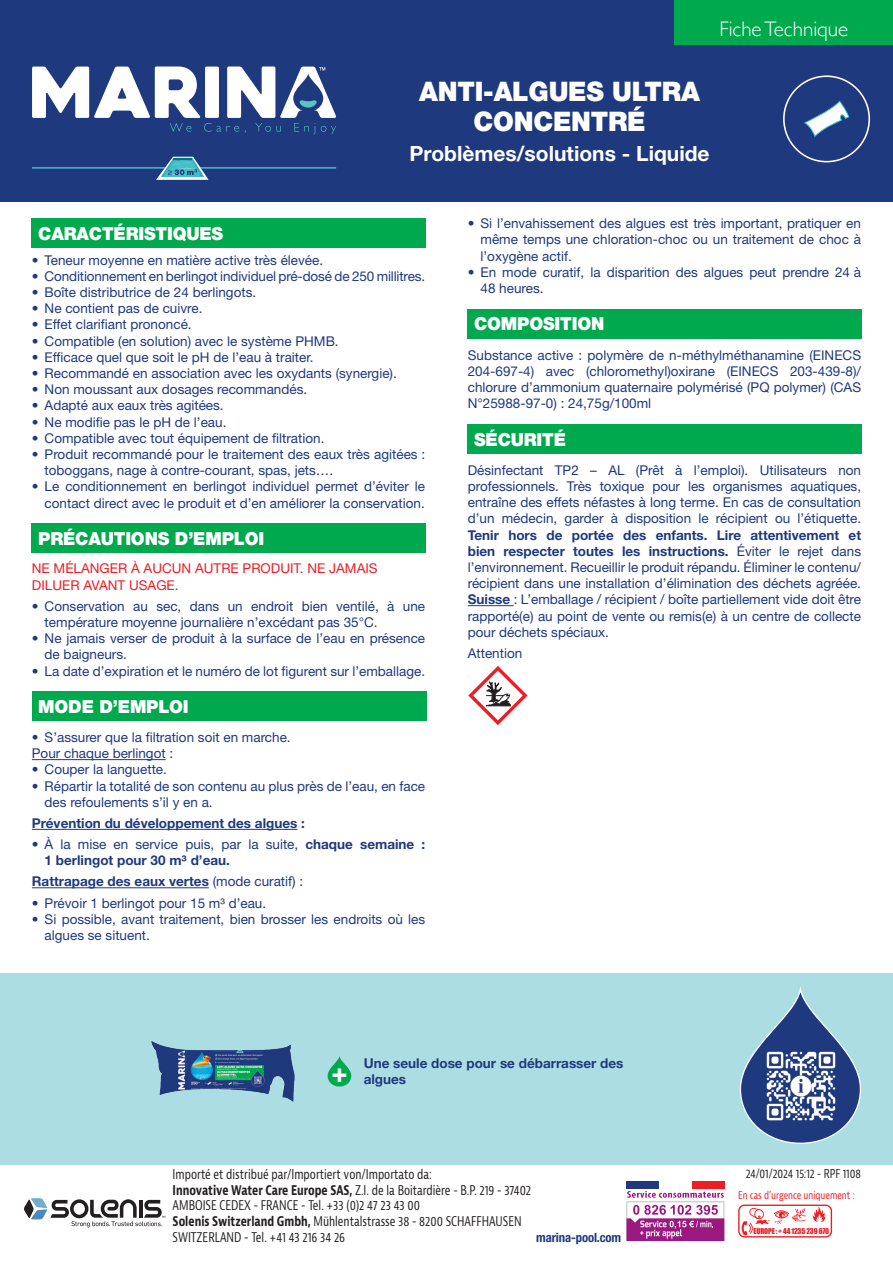
<style>
.page{position:relative;width:893px;height:1263px;background:#fff}
.page>*{position:absolute;margin:0;border:0;box-sizing:border-box;transform-origin:0 0}
.t1{font:900 27px/30px "Helvetica Neue LT Std";letter-spacing:-.01em;color:#fff;text-align:center}
.t2{font:700 condensed 26.85px "Helvetica Neue LT Std";color:#fff}
.t3{font:700 21px "Helvetica Neue LT Std";color:#fff}
.t4{font:300 21px "Gill Sans";color:#fff}
.t5{font:900 18px "Helvetica Neue LT Std";letter-spacing:-.01em;color:#fff}
.t6{font:13.5px/16.2px "Helvetica Neue LT Std";color:#1e397d}
.t7{font:700 13.5px/16.2px "Helvetica Neue LT Std";color:#1e397d}
.t8{font:13.5px/16.2px "Helvetica Neue LT Std";color:#ee1d23}
.t9{font:condensed 13.05px/15.8px "Bernina Sans";color:#231f20;scale:.85 1}
.t10{font:700 condensed 12.75px "Helvetica Neue LT Std";letter-spacing:-.01em;color:#1e397d}
.t11{font:condensed 12px "Bernina Sans";color:#231f20;scale:.85 1}
.t12{font:condensed 10.5px "Bernina Sans";color:#ee1d23;scale:.85 1}
.t13{font:7.35px "Impact";letter-spacing:-.02em;color:#ee1d23}
.s1{font-weight:400}
.s2{font-weight:700}
</style>
<div class="page">
<svg style="left:738px;top:1204px;width:94px;height:33px"></svg>
<svg style="left:626px;top:1191px;width:98px;height:50px"></svg>
<svg style="left:24px;top:1198px;width:141px;height:29px"></svg>
<div style="left:626px;top:1181px;width:33px;height:7px;background:#1e397d"></div>
<div style="left:692px;top:1181px;width:32px;height:7px;background:#ee1d23"></div>
<div style="left:0;top:973px;width:893px;height:192px;background:#abdde2"></div>
<img style="left:151px;top:1041px;width:144px;height:61px">
<svg style="left:328px;top:1056px;width:23px;height:30px"></svg>
<svg style="left:739px;top:988px;width:122px;height:156px"></svg>
<img style="left:763px;top:1047px;width:77px;height:78px">
<div style="left:0;top:0;width:893px;height:202px;background:#1e397d"></div>
<div style="left:675px;top:0;width:218px;height:45px;background:#00a94e"></div>
<svg style="left:32px;top:66px;width:304px;height:68px"></svg>
<hr style="left:32px;top:167px;width:304px;height:2px;background:#41c1c6">
<svg style="left:156px;top:157px;width:53px;height:23px"></svg>
<div style="left:783px;top:75px;width:87px;height:87px;border:2px solid #fff;border-radius:50%"></div>
<svg style="left:804px;top:101px;width:45px;height:36px"></svg>
<hr style="left:32px;top:759px;width:134px;height:1px;background:#1e397d">
<hr style="left:32px;top:829px;width:265px;height:1px;background:#1e397d">
<hr style="left:32px;top:887px;width:177px;height:1px;background:#1e397d">
<div style="left:32px;top:219px;width:394px;height:29px;background:#00a94e"></div>
<div style="left:32px;top:524px;width:394px;height:29px;background:#00a94e"></div>
<div style="left:32px;top:692px;width:395px;height:29px;background:#00a94e"></div>
<hr style="left:468px;top:605px;width:46px;height:1px;background:#1e397d">
<div style="left:468px;top:309px;width:394px;height:29px;background:#00a94e"></div>
<div style="left:468px;top:424px;width:394px;height:30px;background:#00a94e"></div>
<svg style="left:468px;top:666px;width:59px;height:59px"></svg>
<h3 class="t4" style="left:719px;top:12px;width:130px">Fiche Technique</h3>
<h1 class="t1" style="left:419px;top:76px;width:282px">ANTI-ALGUES ULTRA<br>CONCENTRÉ</h1>
<h3 class="t3" style="left:410px;top:141px;width:302px">Problèmes/solutions - Liquide</h3>
<h3 class="t5" style="left:38px;top:222px;width:186px">CARACTÉRISTIQUES</h3>
<p class="t6" style="left:32px;top:251px;width:293px">• Teneur moyenne en matière active très élevée.</p>
<p class="t6" style="left:32px;top:268px;width:395px">• Conditionnement en berlingot individuel pré-dosé de 250 millitres.</p>
<p class="t6" style="left:32px;top:284px;width:226px">• Boîte distributrice de 24 berlingots.</p>
<p class="t6" style="left:32px;top:300px;width:172px">• Ne contient pas de cuivre.</p>
<p class="t6" style="left:32px;top:316px;width:161px">• Effet clarifiant prononcé.</p>
<p class="t6" style="left:32px;top:332px;width:308px">• Compatible (en solution) avec le système PHMB.</p>
<p class="t6" style="left:32px;top:349px;width:283px">• Efficace quel que soit le pH de l’eau à traiter.</p>
<p class="t6" style="left:32px;top:365px;width:366px">• Recommandé en association avec les oxydants (synergie).</p>
<p class="t6" style="left:32px;top:381px;width:277px">• Non moussant aux dosages recommandés.</p>
<p class="t6" style="left:32px;top:397px;width:193px">• Adapté aux eaux très agitées.</p>
<p class="t6" style="left:32px;top:413px;width:196px">• Ne modifie pas le pH de l’eau.</p>
<p class="t6" style="left:32px;top:430px;width:294px">• Compatible avec tout équipement de filtration.</p>
<p class="t6" style="left:45px;top:446px;width:382px;text-indent:-13px">• Produit recommandé pour le traitement des eaux très agitées : toboggans, nage à contre-courant, spas, jets….</p>
<p class="t6" style="left:32px;top:478px;width:395px;text-align:right">• Le conditionnement en berlingot individuel permet d’éviter le contact direct avec le produit et d’en améliorer la conservation.</p>
<h3 class="t5" style="left:38px;top:528px;width:227px">PRÉCAUTIONS D’EMPLOI</h3>
<p class="t8" style="left:32px;top:560px;width:347px">NE MÉLANGER À AUCUN AUTRE PRODUIT. NE JAMAIS<br>DILUER AVANT USAGE.</p>
<p class="t6" style="left:45px;top:598px;width:382px;text-indent:-13px">• Conservation au sec, dans un endroit bien ventilé, à une température moyenne journalière n’excédant pas 35°C.</p>
<p class="t6" style="left:45px;top:630px;width:382px;text-indent:-13px">• Ne jamais verser de produit à la surface de l’eau en présence de baigneurs.</p>
<p class="t6" style="left:32px;top:662px;width:395px">• La date d’expiration et le numéro de lot figurent sur l’emballage.</p>
<h3 class="t5" style="left:38px;top:696px;width:152px">MODE D’EMPLOI</h3>
<p class="t6" style="left:32px;top:729px;width:260px">• S’assurer que la filtration soit en marche.<br>Pour chaque berlingot :</p>
<p class="t6" style="left:32px;top:761px;width:137px">• Couper la languette.</p>
<p class="t6" style="left:45px;top:778px;width:382px;text-indent:-13px">• Répartir la totalité de son contenu au plus près de l’eau, en face des refoulements s’il y en a.</p>
<p class="t7" style="left:32px;top:815px;width:275px">Prévention du développement des algues :</p>
<p class="t7" style="left:45px;top:836px;width:382px;text-indent:-13px"><span class="s1">• À la mise en service puis, par la suite,</span> chaque semaine :<br>1 berlingot pour 30 m³ d’eau.</p>
<p class="t7" style="left:32px;top:873px;width:273px">Rattrapage des eaux vertes <span class="s1">(mode curatif) :</span></p>
<p class="t6" style="left:32px;top:894px;width:236px">• Prévoir 1 berlingot pour 15 m³ d’eau.</p>
<p class="t6" style="left:45px;top:911px;width:382px;text-indent:-13px">• Si possible, avant traitement, bien brosser les endroits où les algues se situent.</p>
<p class="t6" style="left:480px;top:215px;width:382px;text-align:justify;text-indent:-13px">• Si l’envahissement des algues est très important, pratiquer en même temps une chloration-choc ou un traitement de choc à l’oxygène actif.</p>
<p class="t6" style="left:480px;top:264px;width:382px;text-indent:-13px">• En mode curatif, la disparition des algues peut prendre 24 à<br>48 heures.</p>
<h3 class="t5" style="left:474px;top:313px;width:132px">COMPOSITION</h3>
<p class="t6" style="left:468px;top:346px;width:395px;text-align:justify">Substance active : polymère de n-méthylméthanamine (EINECS 204-697-4) avec (chloromethyl)oxirane (EINECS 203-439-8)/ chlorure d’ammonium quaternaire polymérisé (PQ polymer) (CAS N°25988-97-0) : 24,75g/100ml</p>
<h3 class="t5" style="left:474px;top:428px;width:93px">SÉCURITÉ</h3>
<p class="t6" style="left:468px;top:462px;width:395px;text-align:justify">Désinfectant TP2 – AL (Prêt à l’emploi). Utilisateurs non professionnels. Très toxique pour les organismes aquatiques, entraîne des effets néfastes à long terme. En cas de consultation d’un médecin, garder à disposition le récipient ou l’étiquette.</p>
<p class="t6" style="left:468px;top:526px;width:395px;text-align:justify"><span class="s2">Tenir hors de portée des enfants. Lire attentivement et bien respecter toutes les instructions.</span> Éviter le rejet dans l’environnement. Recueillir le produit répandu. Éliminer le contenu/ récipient dans une installation d’élimination des déchets agréée.<br><span class="s2">Suisse</span> : L’emballage / récipient / boîte partiellement vide doit être rapporté(e) au point de vente ou remis(e) à un centre de collecte pour déchets spéciaux.</p>
<p class="t6" style="left:468px;top:645px;width:56px">Attention</p>
<h2 class="t2" style="left:331px;top:1056px;width:18px">+</h2>
<p class="t7" style="left:364px;top:1055px;width:261px">Une seule dose pour se débarrasser des algues</p>
<p class="t9" style="left:173px;top:1167px;width:423px">Importé et distribué par/Importiert von/Importato da:<br><span class="s2">Innovative Water Care Europe SAS,</span> Z.I. de la Boitardière - B.P. 219 - 37402<br>AMBOISE CEDEX - FRANCE - Tel. +33 (0)2 47 23 43 00<br><span class="s2">Solenis Switzerland Gmbh,</span> Mühlentalstrasse 38 - 8200 SCHAFFHAUSEN SWITZERLAND - Tel. +41 43 216 34 26</p>
<p class="t11" style="left:746px;top:1166px;width:137px">24/01/2024 15:12 - RPF 1108</p>
<p class="t12" style="left:738px;top:1189px;width:139px">En cas d’urgence uniquement :</p>
<p class="t13" style="left:754px;top:1225px;width:77px">EUROPE : + 44 1235 239 670</p>
<p class="t10" style="left:536px;top:1229px;width:86px">marina-pool.com</p>
</div>
